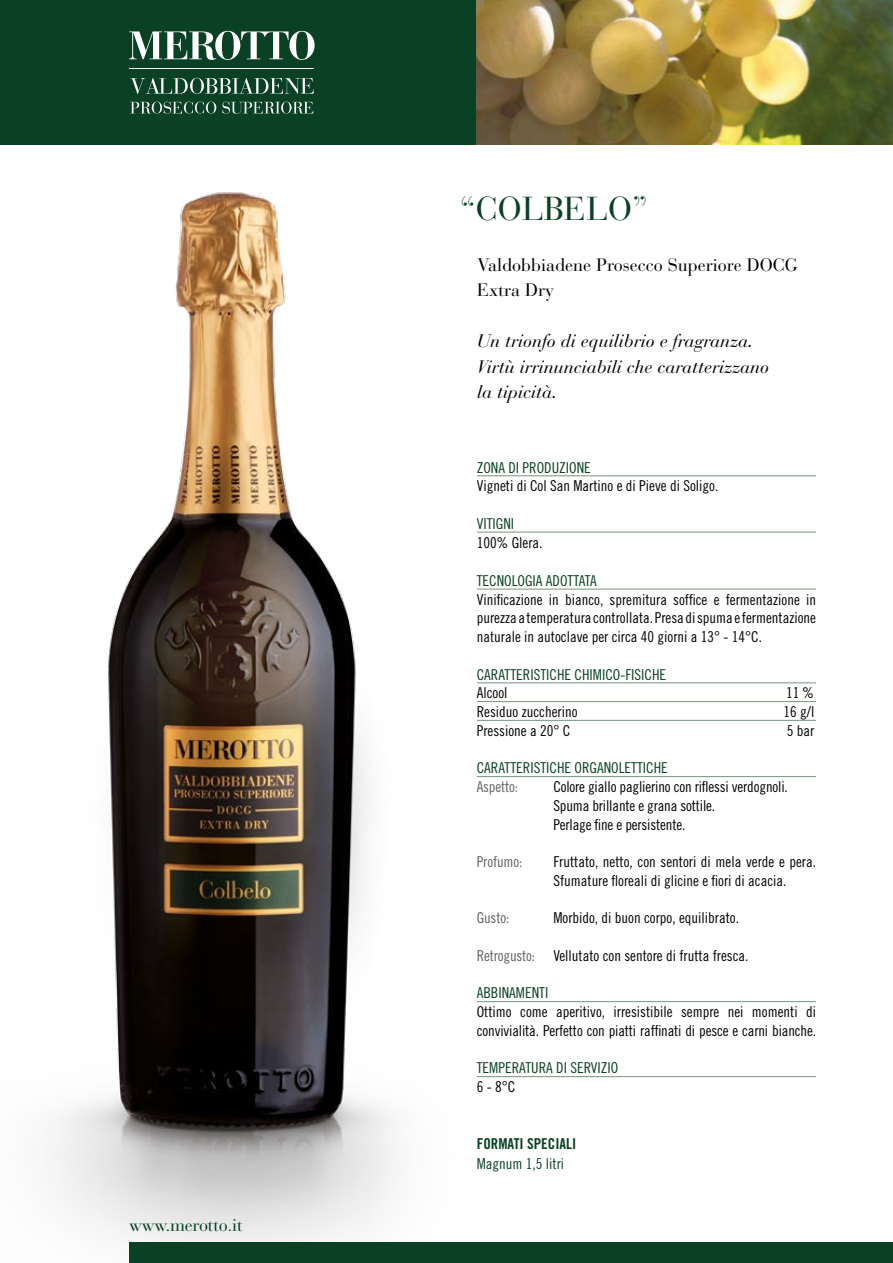
<style>
.page{position:relative;width:893px;height:1263px;background:#fff}
.page>*{position:absolute;margin:0;border:0;box-sizing:border-box;transform-origin:0 0}
.t1{font:33px "Bauer Bodoni Std";color:#0a4125}
.t2{font:italic 18px/25.5px "Bauer Bodoni Std";color:#000}
.t3{font:18px/25.5px "Bauer Bodoni Std";color:#000}
.t4{font:18px "Bauer Bodoni Std";letter-spacing:-.02em;color:#0a4125}
.t5{font:15px/18.8px "Trade Gothic LT Std Cn 18";color:#000}
.t6{font:15px "Trade Gothic LT Std Cn 18";color:#0a4125}
.t7{font:15px "Trade Gothic LT Std Cn 18";letter-spacing:-.01em;color:#606262}
.t8{font:15px "Trade Gothic LT Std Bd Cn 20";color:#0a4125}
.s1{color:#606262}
</style>
<div class="page">
<img style="left:48px;top:192px;width:460px;height:1071px">
<div style="left:0;top:0;width:476px;height:145px;background:#0a4125"></div>
<div style="left:130px;top:1242px;width:763px;height:21px;background:#0a4125"></div>
<hr style="left:477px;top:476px;width:339px;height:1px;background:#7c927e">
<hr style="left:477px;top:532px;width:339px;height:1px;background:#7c927e">
<hr style="left:477px;top:589px;width:339px;height:1px;background:#7c927e">
<hr style="left:477px;top:683px;width:339px;height:1px;background:#7c927e">
<hr style="left:477px;top:701px;width:339px;height:1px;background:#7c927e">
<hr style="left:477px;top:720px;width:339px;height:1px;background:#7c927e">
<hr style="left:477px;top:776px;width:339px;height:1px;background:#7c927e">
<hr style="left:477px;top:1001px;width:339px;height:1px;background:#7c927e">
<hr style="left:477px;top:1076px;width:339px;height:1px;background:#7c927e">
<img style="left:476px;top:0;width:417px;height:145px">
<svg style="left:129px;top:31px;width:186px;height:29px"></svg>
<hr style="left:130px;top:68px;width:184px;height:1px;background:#fff">
<svg style="left:130px;top:78px;width:184px;height:16px"></svg>
<svg style="left:130px;top:102px;width:86px;height:12px"></svg>
<svg style="left:223px;top:102px;width:90px;height:12px"></svg>
<p class="t4" style="left:129px;top:1214px;width:115px">www.merotto.it</p>
<h1 class="t1" style="left:459px;top:189px;width:190px">“COLBELO”</h1>
<p class="t3" style="left:477px;top:252px;width:322px">Valdobbiadene Prosecco Superiore DOCG<br>Extra Dry</p>
<p class="t2" style="left:477px;top:329px;width:294px">Un trionfo di equilibrio e fragranza.<br>Virtù irrinunciabili che caratterizzano la tipicità.</p>
<p class="t6" style="left:477px;top:458px;width:116px">ZONA DI PRODUZIONE</p>
<p class="t5" style="left:477px;top:476px;width:243px">Vigneti di Col San Martino e di Pieve di Soligo.</p>
<p class="t6" style="left:477px;top:515px;width:39px">VITIGNI</p>
<p class="t5" style="left:477px;top:533px;width:67px">100% Glera.</p>
<p class="t6" style="left:477px;top:572px;width:121px">TECNOLOGIA ADOTTATA</p>
<p class="t5" style="left:477px;top:590px;width:341px;text-align:justify">Vinificazione in bianco, spremitura soffice e fermentazione in purezza a temperatura controllata. Presa di spuma e fermentazione naturale in autoclave per circa 40 giorni a 13° - 14°C.</p>
<p class="t6" style="left:477px;top:665px;width:191px">CARATTERISTICHE CHIMICO-FISICHE</p>
<p class="t5" style="left:477px;top:683px;width:32px">Alcool</p>
<p class="t5" style="left:786px;top:683px;width:30px">11 %</p>
<p class="t5" style="left:477px;top:702px;width:102px">Residuo zuccherino</p>
<p class="t5" style="left:783px;top:702px;width:32px">16 g/l</p>
<p class="t5" style="left:477px;top:721px;width:95px">Pressione a 20° C</p>
<p class="t5" style="left:787px;top:721px;width:29px">5 bar</p>
<p class="t6" style="left:477px;top:759px;width:193px">CARATTERISTICHE ORGANOLETTICHE</p>
<p class="t7" style="left:477px;top:778px;width:43px">Aspetto:</p>
<p class="t5" style="left:553px;top:777px;width:236px">Colore giallo paglierino con riflessi verdognoli.<br>Spuma brillante e grana sottile.<br>Perlage fine e persistente.</p>
<p class="t7" style="left:477px;top:853px;width:47px">Profumo:</p>
<p class="t5" style="left:553px;top:852px;width:264px">Fruttato, netto, con sentori di mela verde e pera.<br>Sfumature floreali di glicine e fiori di acacia.</p>
<p class="t7" style="left:477px;top:909px;width:34px">Gusto:</p>
<p class="t5" style="left:553px;top:908px;width:187px">Morbido, di buon corpo, equilibrato.</p>
<p class="t5" style="left:477px;top:946px;width:273px"><span class="s1">Retrogusto:</span> Vellutato con sentore di frutta fresca.</p>
<p class="t6" style="left:477px;top:984px;width:73px">ABBINAMENTI</p>
<p class="t5" style="left:477px;top:1002px;width:341px">Ottimo come aperitivo, irresistibile sempre nei momenti di convivialità. Perfetto con piatti raffinati di pesce e carni bianche.</p>
<p class="t6" style="left:477px;top:1059px;width:143px">TEMPERATURA DI SERVIZIO</p>
<p class="t5" style="left:477px;top:1077px;width:40px">6 - 8°C</p>
<p class="t8" style="left:477px;top:1135px;width:101px">FORMATI SPECIALI</p>
<p class="t6" style="left:477px;top:1154px;width:89px">Magnum 1,5 litri</p>
</div>
